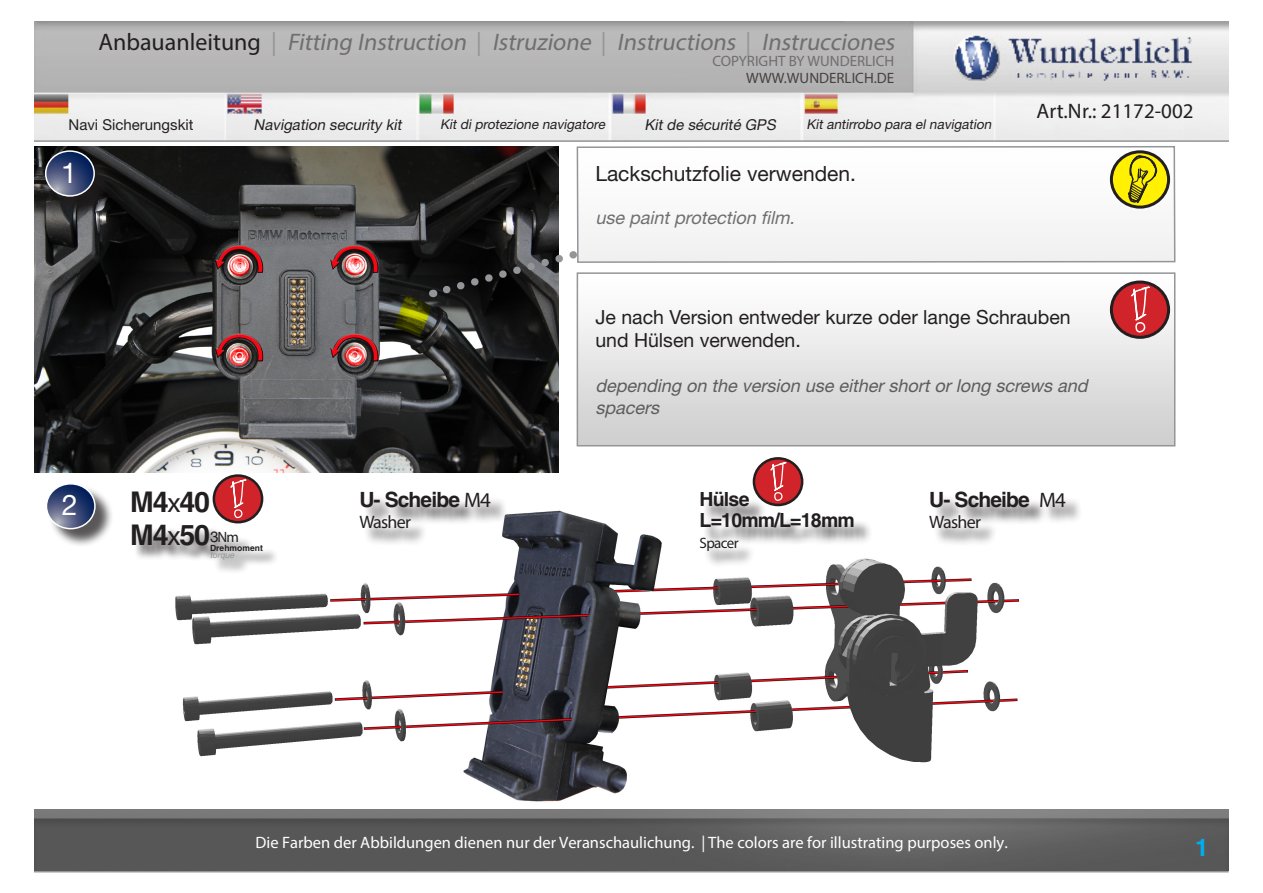
<style>
.page{position:relative;width:1263px;height:893px;background:#fff}
.page>*{position:absolute;margin:0;border:0;box-sizing:border-box;transform-origin:0 0}
.t1{font:700 28.5px "Helvetica";letter-spacing:-.04em;color:#231f20}
.t2{font:28.5px "Helvetica Neue LT Std";color:#fff}
.t3{font:italic 24px "Myriad Pro";color:#706e6e}
.t4{font:700 24px "Helvetica";color:#00aeef}
.t5{font:21px "Helvetica Neue LT Std";color:#231f20}
.t6{font:700 21px "Helvetica";letter-spacing:-.04em;color:#231f20}
.t7{font:21px "Myriad Pro";color:#231f20}
.t8{font:19.5px/23.4px "Helvetica Neue LT Std";color:#231f20}
.t9{font:700 19.5px "Helvetica";letter-spacing:-.04em;color:#231f20}
.t10{font:italic 18px/21.6px "Helvetica Neue LT Std";color:#5e5c5c}
.t11{font:italic 18px "Helvetica Neue LT Std";color:#706e6e}
.t12{font:18px "Myriad Pro";letter-spacing:-.04em;color:#231f20}
.t13{font:16.5px "Myriad Pro";color:#fff}
.t14{font:italic 15px "Helvetica Neue LT Std";color:#231f20}
.t15{font:15px "Myriad Pro";color:#706e6e}
.t16{font:15px "Helvetica Neue LT Std";color:#231f20}
.t17{font:15px "Myriad Pro";color:#454240}
.t18{font:15px "Myriad Pro";letter-spacing:-.04em;color:#231f20}
.t19{font:italic 13.5px "Helvetica Neue LT Std";color:#231f20}
.t20{font:700 8.55px "Helvetica";color:#231f20}
.t21{font:italic 8.55px "Helvetica";color:#939598}
.s1{font-style:normal;color:#231f20}
.s2{font-style:normal;color:#939598}
.s3{font-family:"Myriad Pro";font-weight:400}
.s4{font-family:"Helvetica"}
</style>
<div class="page">
<img style="left:34px;top:21px;width:1195px;height:119px">
<img style="left:34px;top:810px;width:1194px;height:61px">
<hr style="left:34px;top:871px;width:1194px;height:1px;background:#939598">
<img style="left:34px;top:147px;width:524px;height:326px">
<hr style="left:34px;top:140px;width:1195px;height:2px;background:#939598">
<img style="left:175px;top:478px;width:844px;height:324px">
<div style="left:48px;top:153px;width:65px;height:62px;background:#231f20;opacity:.75"></div>
<svg style="left:46px;top:151px;width:48px;height:45px"></svg>
<div style="left:45px;top:150px;width:50px;height:47px;border:2px solid #fff;border-radius:50%"></div>
<div style="left:933px;top:495px;width:150px;height:52px;background:#231f20;opacity:.75"></div>
<div style="left:703px;top:494px;width:169px;height:75px;background:#231f20;opacity:.75"></div>
<div style="left:363px;top:495px;width:145px;height:52px;background:#231f20;opacity:.75"></div>
<svg style="left:433px;top:244px;width:144px;height:55px"></svg>
<svg style="left:576px;top:146px;width:600px;height:118px"></svg>
<div style="left:48px;top:486px;width:66px;height:62px;background:#231f20;opacity:.75"></div>
<svg style="left:48px;top:486px;width:47px;height:43px"></svg>
<div style="left:46px;top:483px;width:50px;height:46px;border:2px solid #fff;border-radius:50%"></div>
<div style="left:134px;top:527px;width:145px;height:48px;background:#231f20;opacity:.75"></div>
<img style="left:580px;top:280px;width:592px;height:163px">
<div style="left:577px;top:272px;width:598px;height:174px;border:2px solid #939598"></div>
<div style="left:1111px;top:282px;width:57px;height:55px;background:#d1232a;border-radius:50%"></div>
<div style="left:1110px;top:281px;width:60px;height:58px;border:3px solid #231f20;border-radius:50%"></div>
<svg style="left:1131px;top:286px;width:19px;height:47px"></svg>
<svg style="left:1111px;top:152px;width:57px;height:55px"></svg>
<div style="left:1110px;top:150px;width:60px;height:59px;border:3px solid #231f20;border-radius:50%"></div>
<svg style="left:1110px;top:154px;width:49px;height:121px"></svg>
<div style="left:214px;top:476px;width:48px;height:46px;background:#d1232a;border-radius:50%"></div>
<div style="left:213px;top:474px;width:50px;height:49px;border:3px solid #231f20;border-radius:50%"></div>
<svg style="left:230px;top:479px;width:17px;height:53px"></svg>
<div style="left:754px;top:458px;width:48px;height:47px;background:#d1232a;border-radius:50%"></div>
<div style="left:753px;top:457px;width:50px;height:49px;border:3px solid #231f20;border-radius:50%"></div>
<svg style="left:770px;top:462px;width:17px;height:53px"></svg>
<p class="t3" style="left:98px;top:27px;width:802px"><span class="s1">A n b a u a n l e i t u n g</span> <span class="s2">|</span> Fitting Instruction <span class="s2">|</span> Istruzione <span class="s2">|</span> Instructions <span class="s2">|</span> Instrucciones</p>
<p class="t17" style="left:746px;top:69px;width:150px">WWW.WUNDERLICH.DE</p>
<p class="t15" style="left:712px;top:52px;width:183px">COPYRIGHT BY WUNDERLICH</p>
<p class="t16" style="left:69px;top:115px;width:127px">Navi Sicherungskit</p>
<p class="t14" style="left:254px;top:115px;width:153px">Navigation security kit</p>
<p class="t19" style="left:440px;top:116px;width:169px">Kit di protezione navigatore</p>
<p class="t14" style="left:644px;top:115px;width:136px">Kit de sécurité GPS</p>
<p class="t19" style="left:806px;top:116px;width:189px">Kit antirrobo para el navigation</p>
<p class="t2" style="left:61px;top:156px;width:17px">1</p>
<p class="t5" style="left:595px;top:161px;width:262px">Lackschutzfolie verwenden.</p>
<p class="t11" style="left:595px;top:207px;width:205px">use paintprotection film.</p>
<p class="t7" style="left:1036px;top:98px;width:158px">Art.Nr.: 21172-002</p>
<p class="t2" style="left:62px;top:488px;width:17px">2</p>
<p class="t1" style="left:130px;top:484px;width:81px">M4<span class="s3">x</span>40</p>
<p class="t1" style="left:130px;top:518px;width:81px">M4<span class="s3">x</span>50</p>
<p class="t18" style="left:210px;top:528px;width:31px"><span class="s4">3</span>Nm</p>
<p class="t20" style="left:210px;top:543px;width:54px">Drehmoment</p>
<p class="t21" style="left:210px;top:550px;width:28px">torque</p>
<p class="t6" style="left:359px;top:487px;width:133px">U- Scheibe <span class="s3">M4</span></p>
<p class="t12" style="left:359px;top:511px;width:53px">Washer</p>
<p class="t8" style="left:595px;top:305px;width:477px">Je nach Version entweder kurze oder lange Schrauben und Hülsen verwenden.</p>
<p class="t10" style="left:595px;top:375px;width:498px">depending on the version use eithershortorlong screws and spacers</p>
<p class="t9" style="left:699px;top:488px;width:51px">Hülse</p>
<p class="t9" style="left:699px;top:509px;width:157px">L=10mm/L=18mm</p>
<p class="t18" style="left:699px;top:534px;width:41px">Spacer</p>
<p class="t6" style="left:929px;top:487px;width:138px">U- Scheibe <span class="s3">M4</span></p>
<p class="t12" style="left:929px;top:511px;width:53px">Washer</p>
<p class="t13" style="left:255px;top:832px;width:754px">Die Farben der Abbildungen dienen nur der Veranschaulichung. | The colors are for illustrating purposes only.</p>
<p class="t4" style="left:1195px;top:833px;width:15px">1</p>
</div>
